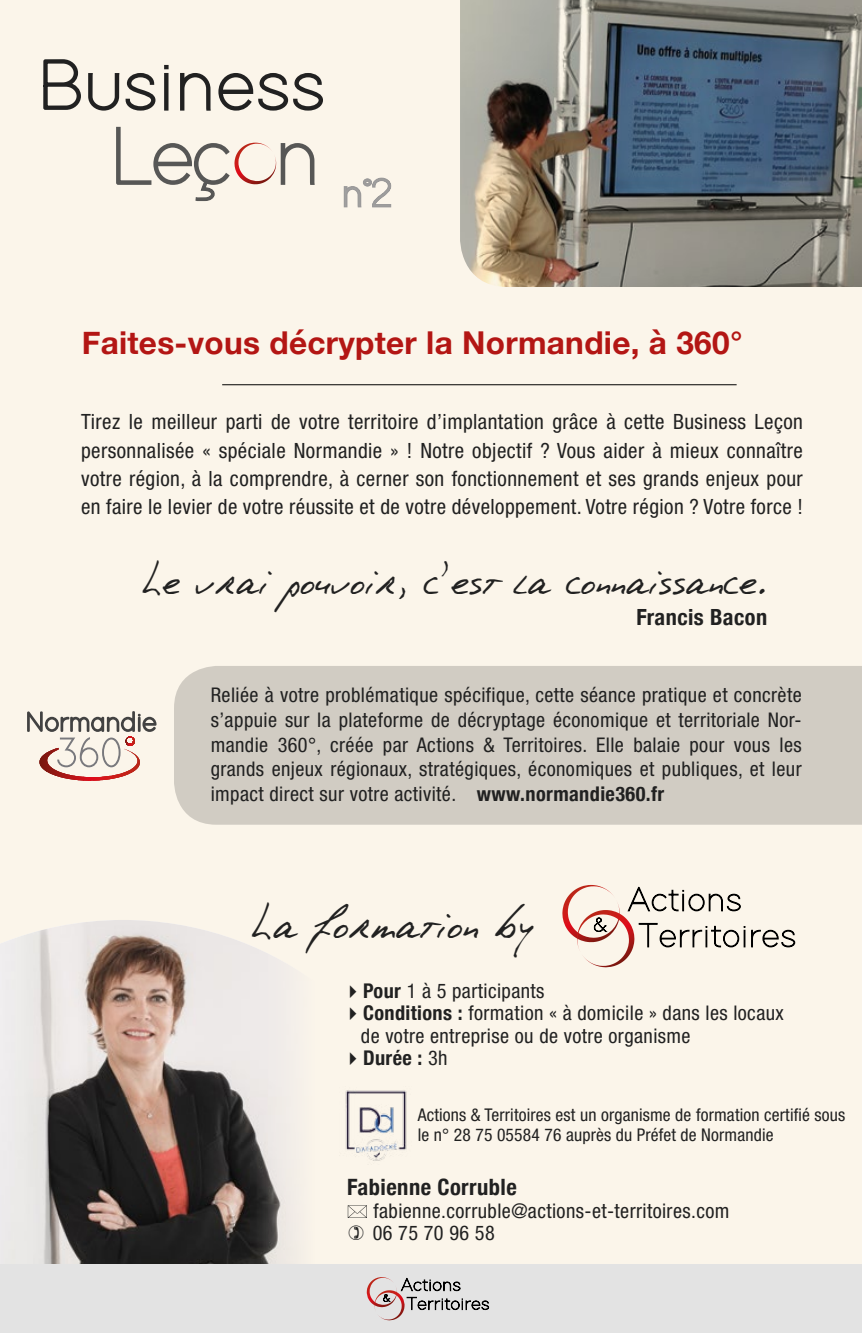
<style>
.page{position:relative;width:862px;height:1333px;background:#fff}
.page>*{position:absolute;margin:0;border:0;box-sizing:border-box;transform-origin:0 0}
.t1{font:49.73px "Phont Phreak's Handwriting";letter-spacing:.02em;color:#212121}
.t2{font:47.02px "Phont Phreak's Handwriting";letter-spacing:.02em;color:#212121}
.t3{font:700 31.5px "Helvetica Neue";letter-spacing:.01em;color:#b31614}
.t4{font:700 condensed 22.5px "Helvetica Neue";letter-spacing:.02em;color:#212121}
.t5{font:700 condensed 22.28px "Helvetica Neue";letter-spacing:.02em;color:#212121}
.t6{font:italic condensed 21.15px/28.1px "Helvetica Neue 57";letter-spacing:.02em;color:#212121;text-align:justify}
.t7{font:italic condensed 20.25px/24.8px "Helvetica Neue 57";letter-spacing:.02em;color:#212121}
.t8{font:700 condensed 20.25px "Helvetica Neue";letter-spacing:.02em;color:#212121}
.t9{font:italic condensed 17.55px/20.2px "Helvetica Neue 57";letter-spacing:.01em;color:#212121}
.s1{font-family:"Helvetica Neue";font-weight:700;font-style:normal}
.s2{font-family:"Helvetica Neue 57";font-weight:400;font-style:italic}
</style>
<div class="page">
<div style="left:0;top:0;width:861px;height:1333px;background:#fbf5ea"></div>
<img style="left:0;top:920px;width:250px;height:344px">
<img style="left:460px;top:0;width:401px;height:287px">
<div style="left:0;top:1264px;width:861px;height:69px;background:#e3e3e3"></div>
<svg style="left:347px;top:1205px;width:20px;height:13px"></svg>
<svg style="left:43px;top:59px;width:126px;height:52px"></svg>
<svg style="left:180px;top:73px;width:143px;height:38px"></svg>
<svg style="left:343px;top:186px;width:19px;height:22px"></svg>
<div style="left:363px;top:178px;width:9px;height:9px;border:3px solid #9b9a9a;border-radius:50%"></div>
<div style="left:363px;top:179px;width:8px;height:7px;border:3px solid #9b9a9a;border-radius:50%"></div>
<svg style="left:370px;top:177px;width:22px;height:31px"></svg>
<svg style="left:116px;top:126px;width:199px;height:76px"></svg>
<img style="left:345px;top:1090px;width:62px;height:71px">
<svg style="left:562px;top:885px;width:233px;height:83px"></svg>
<div style="left:174px;top:666px;width:687px;height:159px;background:#d1ccc3"></div>
<hr style="left:222px;top:384px;width:514px;height:1px;background:#000">
<svg style="left:366px;top:1277px;width:123px;height:43px"></svg>
<svg style="left:27px;top:711px;width:129px;height:70px"></svg>
<h3 class="t3" style="left:82px;top:318px;width:662px">Faites-vous décrypter la Normandie, à 360°</h3>
<p class="t6" style="left:81px;top:408px;width:723px">Tirez le meilleur parti de votre territoire d’implantation grâce à cette Business Leçon personnalisée « spéciale Normandie » ! Notre objectif ? Vous aider à mieux connaître votre région, à la comprendre, à cerner son fonctionnement et ses grands enjeux pour en faire le levier de votre réussite et de votre développement. Votre région ? Votre force !</p>
<h2 class="t2" style="left:142px;top:550px;width:626px">Le vrai pouvoir, c’est la connaissance.</h2>
<p class="t5" style="left:636px;top:598px;width:132px">Francis Bacon</p>
<p class="t7" style="left:210px;top:682px;width:592px;text-align:justify">Reliée à votre problématique spécifique, cette séance pratique et concrète s’appuie sur la plateforme de décryptage économique et territoriale Nor&shy;mandie 360°, créée par Actions &amp; Territoires. Elle balaie pour vous les grands enjeux régionaux, stratégiques, économiques et publiques, et leur impact direct sur votre activité. <span class="s1">www.normandie360.fr</span></p>
<h1 class="t1" style="left:251px;top:892px;width:283px">La formation by</h1>
<p class="t7" style="left:342px;top:978px;width:203px">✔<span class="s1">Pour</span> 1 à 5 participants</p>
<p class="t7" style="left:360px;top:1001px;width:424px;line-height:22.5px;text-indent:-18px">✔<span class="s1">Conditions :</span> formation « à domicile » dans les locaux de votre entreprise ou de votre organisme</p>
<p class="t8" style="left:342px;top:1041px;width:107px">✔Durée : <span class="s2">3h</span></p>
<p class="t9" style="left:417px;top:1104px;width:428px">Actions &amp; Territoires est un organisme de formation certifié sous le n° 28 75 05584 76 auprès du Préfet de Normandie</p>
<p class="t4" style="left:347px;top:1169px;width:171px">Fabienne Corruble</p>
<p class="t7" style="left:372px;top:1199px;width:358px;line-height:22.5px">fabienne.corruble@actions-et-territoires.com<br>06 75 70 96 58</p>
</div>
